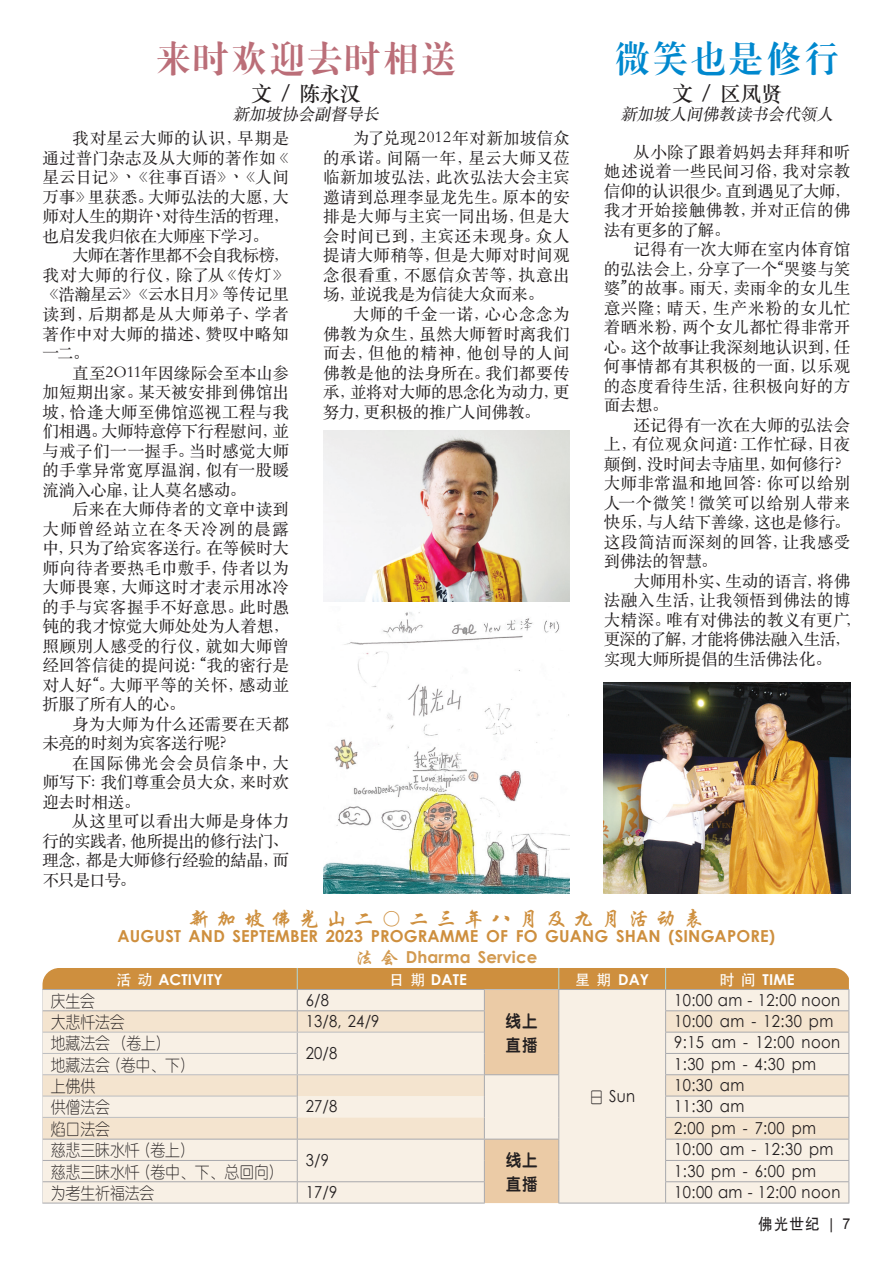
<style>
.page{position:relative;width:893px;height:1265px;background:#fff}
.page>*{position:absolute;margin:0;border:0;box-sizing:border-box;transform-origin:0 0}
.t1{font:36px "JQ Biao Song JT";letter-spacing:.11em;color:#bb6e78;scale:.95 1}
.t2{font:36px "JQ Biao Song JT";letter-spacing:.11em;color:#0088ce;scale:.95 1}
.t3{font:700 21px "ST Xingkai SC";letter-spacing:.305em;color:#ce8f3e}
.t4{font:21px "ST Songti SC Bold";letter-spacing:-.025em;color:#231f20}
.t5{font:16.5px/19.5px "ST Songti SC Regular";color:#231f20;text-align:justify}
.t6{font:16.5px "Century Gothic";letter-spacing:.03em;color:#231f20;scale:.9 1}
.t7{font:16.5px "ST Yuanti SC Light";color:#231f20;scale:.9 1}
.t8{font:700 16.5px "Century Gothic";letter-spacing:.01em;color:#ce8f3e}
.t9{font:italic 16.5px "ST Songti SC Regular";color:#231f20}
.t10{font:700 16.5px "Century Gothic";letter-spacing:.01em;color:#d2994f}
.t11{font:16.5px/24px "ST Yuanti SC Bold";letter-spacing:.11em;color:#231f20;scale:.9 1}
.t12{font:700 15px "Century Gothic";letter-spacing:.01em;color:#fff}
.t13{font:15px "SIL Hei Med Jian";color:#231f20;scale:.95 1}
.s1{font-family:"ST Heiti SC";font-weight:500}
.s2{font-family:"ST Xingkai SC";font-size:18px}
.s3{font-family:"ST Yuanti SC Light"}
.s4{font-family:"Arial"}
</style>
<div class="page">
<img style="left:323px;top:431px;width:247px;height:170px">
<svg style="left:42px;top:968px;width:807px;height:235px;background:#efe0cc"></svg>
<hr style="left:484px;top:1138px;width:75px;height:1px;background:#a8a9ad">
<img style="left:604px;top:683px;width:246px;height:210px">
<img style="left:324px;top:612px;width:245px;height:281px">
<h1 class="t1" style="left:156px;top:41px;width:317px">来时欢迎去时相送</h1>
<p class="t4" style="left:251px;top:80px;width:111px">文 / 陈永汉</p>
<p class="t9" style="left:233px;top:104px;width:153px">新加坡协会副督导长</p>
<p class="t5" style="left:323px;top:128px;width:248px;text-indent:30px">为了兑现2012年对新加坡信众的承诺。间隔一年，星云大师又莅临新加坡弘法，此次弘法大会主宾邀请到总理李显龙先生。原本的安排是大师与主宾一同出场，但是大会时间已到，主宾还未现身。众人提请大师稍等，但是大师对时间观念很看重，不愿信众苦等，执意出场，並说我是为信徒大众而来。</p>
<p class="t5" style="left:323px;top:303px;width:248px;text-indent:30px">大师的千金一诺，心心念念为佛教为众生，虽然大师暂时离我们而去，但他的精神，他创导的人间佛教是他的法身所在。我们都要传承，並将对大师的思念化为动力，更努力，更积极的推广人间佛教。</p>
<p class="t5" style="left:42px;top:128px;width:248px;text-indent:30px">我对星云大师的认识，早期是通过普门杂志及从大师的著作如《星云日记》丶《往事百语》丶《人间万事》里获悉。大师弘法的大愿，大师对人生的期许丶对待生活的哲理，也启发我归依在大师座下学习。</p>
<p class="t5" style="left:42px;top:245px;width:248px;text-indent:30px">大师在著作里都不会自我标榜，我对大师的行仪，除了从《传灯》《浩瀚星云》《云水日月》等传记里读到，后期都是从大师弟子、学者著作中对大师的描述、赞叹中略知一二。</p>
<p class="t5" style="left:42px;top:362px;width:248px;text-indent:30px">直至2O11年因缘际会至本山参加短期出家。某天被安排到佛馆出坡，恰逢大师至佛馆巡视工程与我们相遇。大师特意停下行程慰问，並与戒子们一一握手。当时感觉大师的手掌异常宽厚温润，似有一股暖流淌入心扉，让人莫名感动。</p>
<p class="t5" style="left:42px;top:498px;width:248px;text-indent:30px">后来在大师侍者的文章中读到大师曾经站立在冬天冷冽的晨露中，只为了给宾客送行。在等候时大师向待者要热毛巾敷手，侍者以为大师畏寒，大师这时才表示用冰冷的手与宾客握手不好意思。此时愚钝的我才惊觉大师处处为人着想，照顾別人感受的行仪，就如大师曾经回答信徒的提问说：“我的密行是对人好“。大师平等的关怀，感动並折服了所有人的心。</p>
<p class="t5" style="left:42px;top:713px;width:248px;text-indent:30px">身为大师为什么还需要在天都未亮的时刻为宾客送行呢?</p>
<p class="t5" style="left:42px;top:752px;width:248px;text-indent:30px">在国际佛光会会员信条中，大师写下：我们尊重会员大众，来时欢迎去时相送。</p>
<p class="t5" style="left:42px;top:811px;width:248px;text-indent:30px">从这里可以看出大师是身体力行的实践者，他所提出的修行法门、理念，都是大师修行经验的結晶，而不只是口号。</p>
<h1 class="t2" style="left:615px;top:41px;width:237px">微笑也是修行</h1>
<p class="t4" style="left:672px;top:80px;width:111px">文 / 区凤贤</p>
<p class="t9" style="left:621px;top:104px;width:219px">新加坡人间佛教读书会代领人</p>
<p class="t5" style="left:604px;top:141px;width:248px;text-indent:30px">从小除了跟着妈妈去拜拜和听她述说着一些民间习俗，我对宗教信仰的认识很少。直到遇见了大师，我才开始接触佛教，并对正信的佛法有更多的了解。</p>
<p class="t5" style="left:604px;top:239px;width:248px;text-indent:30px">记得有一次大师在室内体育馆的弘法会上，分享了一个“哭婆与笑婆”的故事。雨天，卖雨伞的女儿生意兴隆；晴天，生产米粉的女儿忙着晒米粉，两个女儿都忙得非常开心。这个故事让我深刻地认识到，任何事情都有其积极的一面，以乐观的态度看待生活，往积极向好的方面去想。</p>
<p class="t5" style="left:604px;top:414px;width:248px;text-indent:30px">还记得有一次在大师的弘法会上，有位观众问道：工作忙碌，日夜颠倒，没时间去寺庙里，如何修行？大师非常温和地回答：你可以给别人一个微笑！微笑可以给别人带来快乐，与人结下善缘，这也是修行。这段简洁而深刻的回答，让我感受到佛法的智慧。</p>
<p class="t5" style="left:604px;top:570px;width:248px;text-indent:30px">大师用朴实、生动的语言，将佛法融入生活，让我领悟到佛法的博大精深。唯有对佛法的教义有更广,更深的了解，才能将佛法融入生活，实现大师所提倡的生活佛法化。</p>
<p class="t3" style="left:189px;top:904px;width:517px">新加坡佛光山二○二三年八月及九月活动表</p>
<p class="t8" style="left:118px;top:925px;width:659px">AUGUST AND SEPTEMBER 2023 PROGRAMME OF FO GUANG SHAN (SINGAPORE)</p>
<p class="t12" style="left:117px;top:969px;width:108px"><span class="s1">活 动</span> ACTIVITY</p>
<p class="t12" style="left:389px;top:969px;width:79px"><span class="s1">日 期</span> DATE</p>
<p class="t12" style="left:575px;top:969px;width:75px"><span class="s1">星 期</span> DAY</p>
<p class="t12" style="left:720px;top:969px;width:76px"><span class="s1">时 间</span> TIME</p>
<p class="t10" style="left:355px;top:947px;width:183px"><span class="s2">法 会</span> Dharma Service</p>
<p class="t7" style="left:51px;top:988px;width:51px">庆生会</p>
<p class="t6" style="left:306px;top:989px;width:27px">6/8</p>
<p class="t6" style="left:674px;top:989px;width:186px">10:00 am - 12:00 noon</p>
<p class="t11" style="left:506px;top:1007px;width:36px">线上直播</p>
<p class="t7" style="left:51px;top:1009px;width:84px">大悲忏法会</p>
<p class="t6" style="left:306px;top:1011px;width:83px">13/8, 24/9</p>
<p class="t6" style="left:674px;top:1011px;width:178px">10:00 am - 12:30 pm</p>
<p class="t7" style="left:51px;top:1031px;width:124px">地藏法会 (卷上)</p>
<p class="t6" style="left:674px;top:1032px;width:186px">9:15 am - 12:00 noon</p>
<p class="t6" style="left:306px;top:1043px;width:37px">20/8</p>
<p class="t7" style="left:51px;top:1052px;width:151px">地藏法会 (卷中、下)</p>
<p class="t6" style="left:674px;top:1053px;width:159px">1:30 pm - 4:30 pm</p>
<p class="t7" style="left:51px;top:1073px;width:51px">上佛供</p>
<p class="t6" style="left:674px;top:1075px;width:79px">10:30 am</p>
<p class="t7" style="left:51px;top:1095px;width:67px">供僧法会</p>
<p class="t6" style="left:306px;top:1096px;width:37px">27/8</p>
<p class="t6" style="left:674px;top:1096px;width:79px">11:30 am</p>
<p class="t7" style="left:51px;top:1116px;width:67px">焰口法会</p>
<p class="t6" style="left:674px;top:1117px;width:159px">2:00 pm - 7:00 pm</p>
<p class="t7" style="left:51px;top:1138px;width:151px">慈悲三昧水忏 (卷上)</p>
<p class="t6" style="left:589px;top:1085px;width:53px"><span class="s3">日</span> Sun</p>
<p class="t6" style="left:674px;top:1139px;width:178px">10:00 am - 12:30 pm</p>
<p class="t6" style="left:306px;top:1150px;width:27px">3/9</p>
<p class="t11" style="left:506px;top:1146px;width:36px">线上直播</p>
<p class="t7" style="left:51px;top:1159px;width:250px">慈悲三昧水忏 (卷中、下、总回向)</p>
<p class="t6" style="left:674px;top:1160px;width:159px">1:30 pm - 6:00 pm</p>
<p class="t7" style="left:51px;top:1180px;width:117px">为考生祈福法会</p>
<p class="t6" style="left:306px;top:1182px;width:37px">17/9</p>
<p class="t6" style="left:674px;top:1182px;width:186px">10:00 am - 12:00 noon</p>
<p class="t13" style="left:758px;top:1213px;width:99px">佛光世纪 <span class="s4">| 7</span></p>
</div>
